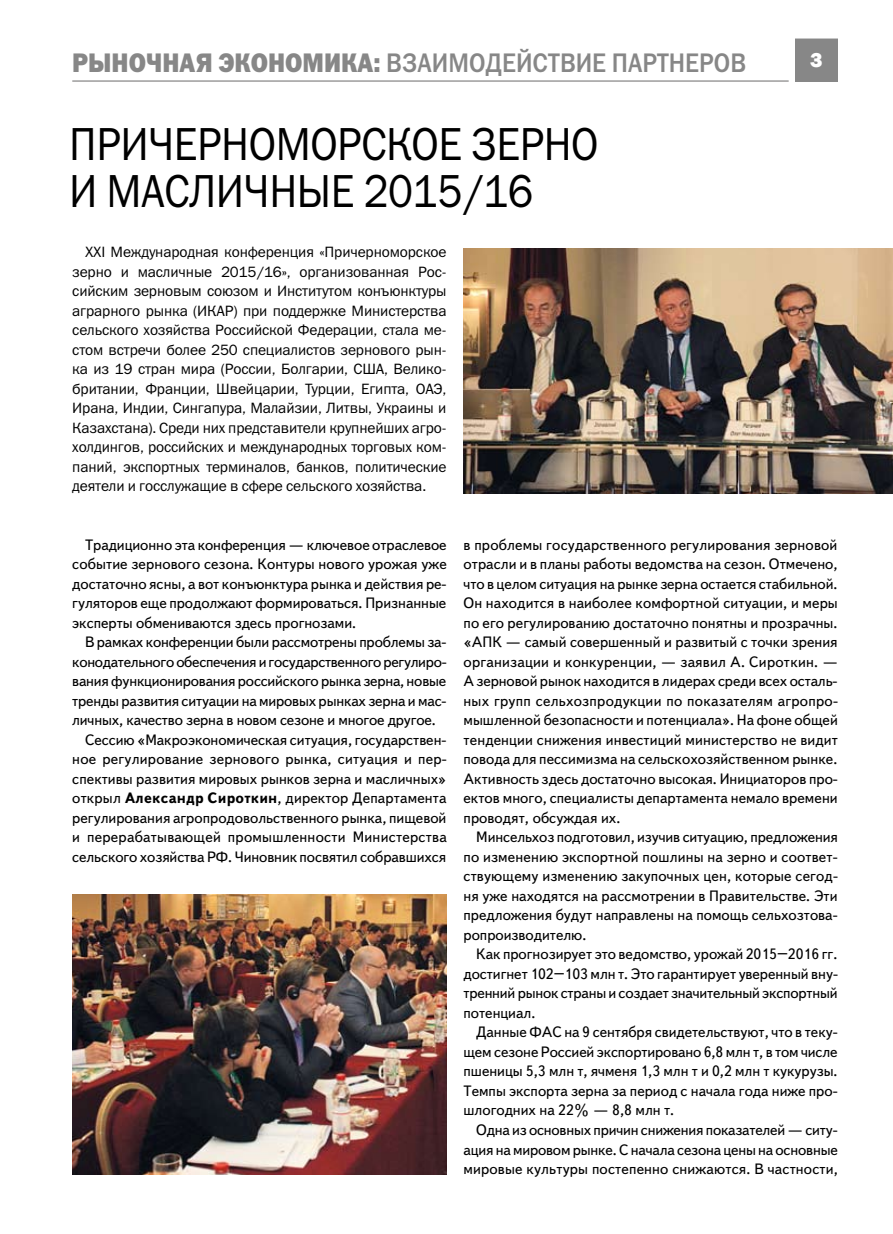
<style>
.page{position:relative;width:893px;height:1234px;background:#fff}
.page>*{position:absolute;margin:0;border:0;box-sizing:border-box;transform-origin:0 0}
.t1{font:46.5px/46.5px "Franklin Gothic Book C";letter-spacing:-.01em;color:#000;scale:.9 1}
.t2{font:27px "Franklin Gothic Medium C";color:#878787;scale:.9 1}
.t3{font:800 21px "Franklin Gothic";color:#fff}
.t4{font:15px/19.5px "Text Book C";color:#000;text-align:justify}
.t5{font:15px/19.5px "Franklin Gothic Book C";letter-spacing:-.01em;color:#000;text-align:justify}
.t6{font:15px "Text Book C";letter-spacing:-.02em;color:#000}
.s1{font-family:"Franklin Gothic Heavy C"}
.s2{font-weight:700}
</style>
<div class="page">
<div style="left:795px;top:39px;width:43px;height:42px;background:#878787"></div>
<hr style="left:72px;top:80px;width:717px;height:2px;background:#9d9c9c">
<img style="left:464px;top:248px;width:429px;height:245px">
<img style="left:72px;top:894px;width:374px;height:280px">
<h2 class="t2" style="left:72px;top:47px;width:750px"><span class="s1">РЫНОЧНАЯ ЭКОНОМИКА:</span> ВЗАИМОДЕЙСТВИЕ ПАРТНЕРОВ</h2>
<h3 class="t3" style="left:810px;top:47px;width:14px">3</h3>
<h1 class="t1" style="left:69px;top:121px;width:590px">Причерноморское зерно и масличные 2015/16</h1>
<p class="t5" style="left:72px;top:242px;width:376px;text-indent:13px">XXI Международная конференция «Причерноморское зерно и масличные 2015/16», организованная Рос&shy;сийским зерновым союзом и И нститутом конъюнктуры аграрного рынка (ИКАР</p>
<p class="t5" style="left:72px;top:300px;width:376px;text-indent:161px">) при поддержке М инистерства сельского хозяйства Российской Федерации, стала ме&shy;стом встречи более 250 специалистов зернового рын&shy;ка из 19 стран мира (России, Болгарии, США, Велико&shy;британии, Франции, Швейцарии, Турции, Египта, ОАЭ, И рана, И ндии, Сингапура, Малайзии, Литвы, Украины и Казахстана). Среди них представители крупнейших агро&shy;холдингов, российских и международных торговых ком&shy;паний, экспортных терминалов, банков, политические деятели и госслужащие в сфере сельского хозяйства.</p>
<p class="t4" style="left:72px;top:534px;width:376px;text-indent:13px">Традиционно эта конференция — ключевое отраслевое событие зернового сезона. Контуры нового урожая уже достаточно ясны, а вот конъюнктура рынка и действия ре&shy;гуляторов еще продолжают формироваться. Признанные эксперты обмениваются здесь прогнозами.</p>
<p class="t4" style="left:85px;top:632px;width:363px">В рамках конференции были рассмотрены проблемы за-</p>
<p class="t6" style="left:72px;top:653px;width:376px">конодательного обеспечения и государственного регулиро-</p>
<p class="t4" style="left:72px;top:671px;width:375px">вания функционирования российского рынка зерна, новые</p>
<p class="t4" style="left:72px;top:690px;width:376px">тренды развития ситуации на мировых рынках зерна и мас-</p>
<p class="t4" style="left:72px;top:710px;width:365px">личных, качество зерна в новом сезоне и многое другое.</p>
<p class="t4" style="left:85px;top:729px;width:363px">Сессию «Макроэкономическая ситуация, государствен-</p>
<p class="t4" style="left:72px;top:749px;width:376px">ное регулирование зернового рынка, ситуация и пер-</p>
<p class="t4" style="left:72px;top:768px;width:376px">спективы развития мировых рынков зерна и масличных»</p>
<p class="t4" style="left:72px;top:788px;width:376px">открыл <span class="s2">Александр Сироткин</span>, директор Департамента</p>
<p class="t4" style="left:72px;top:807px;width:376px">регулирования агропродовольственного рынка, пищевой</p>
<p class="t4" style="left:72px;top:827px;width:376px">и перерабатывающей промышленности Министерства</p>
<p class="t4" style="left:72px;top:846px;width:375px">сельского хозяйства РФ. Чиновник посвятил собравшихся</p>
<p class="t4" style="left:463px;top:535px;width:376px">в проблемы государственного регулирования зерновой отрасли и в планы работы ведомства на сезон. Отмечено, что в целом ситуация на рынке зерна остается стабильной.<br>Он находится в наиболее комфортной ситуации, и меры по его регулированию достаточно понятны и прозрачны. «АПК — самый совершенный и развитый с точки зрения организации и конкуренции, — заявил А. Сироткин. — А зерновой рынок находится в лидерах среди всех осталь&shy;ных групп сельхозпродукции по показателям агропро&shy;мышленной безопасности и потенциала». На фоне общей тенденции снижения инвестиций министерство не видит повода для пессимизма на сельскохозяйственном рынке.<br>Активность здесь достаточно высокая. Инициаторов про&shy;ектов много, специалисты департамента немало времени проводят, обсуждая их.</p>
<p class="t4" style="left:463px;top:827px;width:376px;text-indent:13px">Минсельхоз подготовил, изучив ситуацию, предложения по изменению экспортной пошлины на зерно и соответ&shy;ствующему изменению закупочных цен, которые сегод&shy;ня уже находятся на рассмотрении в Правительстве. Эти предложения будут направлены на помощь сельхозтова&shy;ропроизводителю.</p>
<p class="t4" style="left:463px;top:944px;width:376px;text-indent:13px">Как прогнозирует это ведомство, урожай 2015–2016 гг. достигнет 102–103 млн т. Это гарантирует уверенный вну&shy;тренний рынок страны и создает значительный экспортный потенциал.</p>
<p class="t4" style="left:463px;top:1022px;width:376px;text-indent:13px">Данные ФАС на 9 сентября свидетельствуют, что в теку&shy;щем сезоне Россией экспортировано 6,8 млн т, в том числе пшеницы 5,3 млн т, ячменя 1,3 млн т и 0,2 млн т кукурузы.<br>Темпы экспорта зерна за период с начала года ниже про&shy;шлогодних на 22% — 8,8 млн т.</p>
<p class="t4" style="left:463px;top:1120px;width:376px;text-indent:13px">Одна из основных причин снижения показателей — ситу&shy;ация на мировом рынке. С начала сезона цены на основные мировые культуры постепенно снижаются. В частности,</p>
</div>
